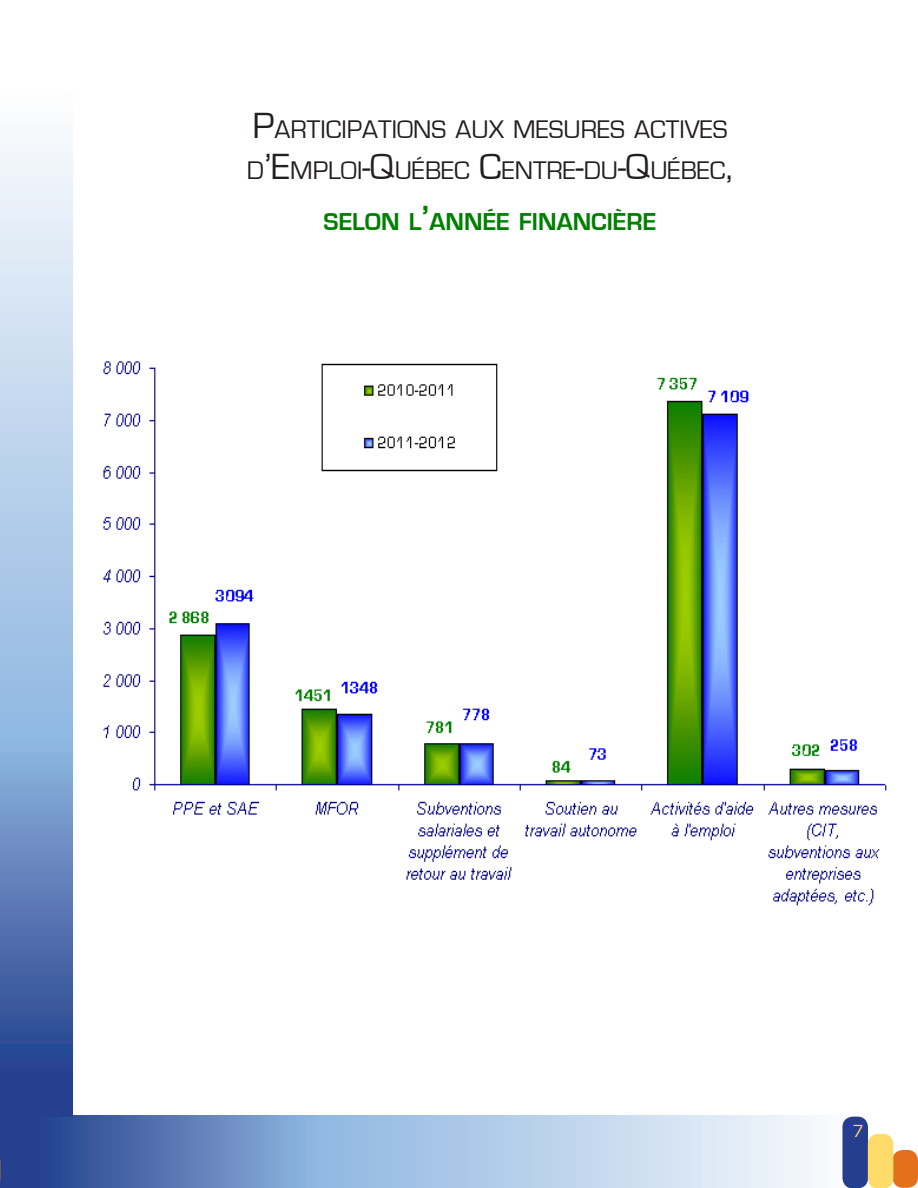
<style>
.page{position:relative;width:918px;height:1188px;background:#fff}
.page>*{position:absolute;margin:0;border:0;box-sizing:border-box;transform-origin:0 0}
.t1{font:26.25px "Eurostile";color:#231f20}
.t2{font:700 25.2px "Eurostile";color:#008000}
.t3{font:18px "Eurostile";color:#ffdb6a}
.s1{font-size:37.5px}
.s2{font-size:36px}
</style>
<div class="page">
<svg style="left:0;top:1116px;width:917px;height:72px;background:#9cb4d8"></svg>
<svg style="left:0;top:1151px;width:1px;height:37px"></svg>
<div style="left:892px;top:1150px;width:26px;height:38px;background:#e4701e;border-radius:11px"></div>
<div style="left:842px;top:1117px;width:26px;height:71px;background:#253f8e;border-radius:11px"></div>
<div style="left:868px;top:1134px;width:25px;height:54px;background:#ffdb6a;border-radius:11px"></div>
<svg style="left:0;top:143px;width:72px;height:974px;background:#96afd6"></svg>
<img style="left:103px;top:361px;width:784px;height:545px">
<p class="t1" style="left:252px;top:115px;width:477px"><span class="s1">P</span>ARTICIPATIONS AUX MESURES ACTIVES</p>
<p class="t1" style="left:247px;top:156px;width:488px">D<span class="s1">’E</span>MPLOI<span class="s1">-Q</span>UÉBEC <span class="s1">C</span>ENTRE<span class="s1">-</span>DU<span class="s1">-Q</span>UÉBEC<span class="s1">,</span></p>
<p class="t2" style="left:324px;top:208px;width:334px">SELON L<span class="s2">’</span>ANNÉE FINANCIÈRE</p>
<p class="t3" style="left:853px;top:1121px;width:13px">7</p>
</div>
